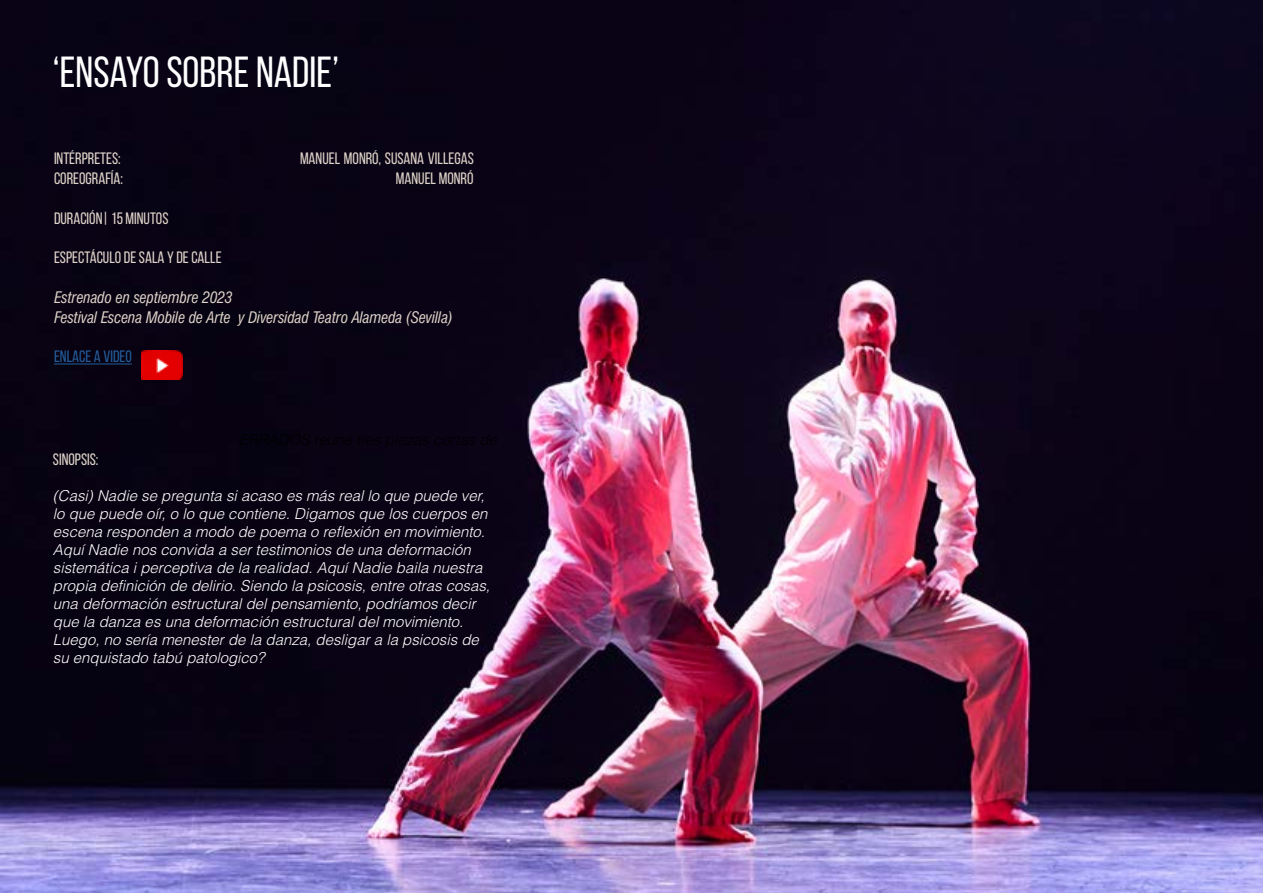
<style>
.page{position:relative;width:1263px;height:893px;background:#fff}
.page>*{position:absolute;margin:0;border:0;box-sizing:border-box;transform-origin:0 0}
.t1{font:43.5px "Bebas Neue";color:#fff}
.t2{font:16.5px "Bebas Neue";color:#dfd4c9}
.t3{font:italic 16.5px/19.8px "Helvetica Two BQ";color:#dfd4c9}
.t4{font:16.5px "Bebas Neue";color:#235d9c}
.t5{font:italic 300 15px/18px "Helvetica";color:#fff}
</style>
<div class="page">
<img style="left:0;top:0;width:1263px;height:893px">
<hr style="left:54px;top:364px;width:78px;height:1px;background:#235d9c">
<img style="left:142px;top:351px;width:41px;height:28px">
<h1 class="t1" style="left:53px;top:48px;width:288px">‘ENSAYO SOBRE NADIE’</h1>
<p class="t2" style="left:54px;top:149px;width:68px">INTÉRPRETES:</p>
<p class="t2" style="left:300px;top:149px;width:175px">MANUEL MONRÓ, SUSANA VILLEGAS</p>
<p class="t2" style="left:54px;top:169px;width:71px">COREOGRAFÍA:</p>
<p class="t2" style="left:396px;top:169px;width:79px">MANUEL MONRÓ</p>
<p class="t2" style="left:54px;top:209px;width:116px">DURACIÓN| 15 MINUTOS</p>
<p class="t2" style="left:54px;top:248px;width:169px">ESPECTÁCULO DE SALA Y DE CALLE</p>
<p class="t3" style="left:54px;top:287px;width:400px">Estrenado en septiembre 2023<br>Festival Escena Mobile de Arte y Diversidad Teatro Alameda (Sevilla)</p>
<p class="t4" style="left:54px;top:347px;width:79px">ENLACE A VIDEO</p>
<p class="t2" style="left:53px;top:450px;width:47px">SINOPSIS:</p>
<p class="t5" style="left:53px;top:486px;width:439px">(Casi) Nadie se pregunta si acaso es más real lo que puede ver, lo que puede oír, o lo que contiene. Digamos que los cuerpos en escena responden a modo de poema o reflexión en movimiento.<br>Aquí Nadie nos convida a ser testimonios de una deformación sistemática i perceptiva de la realidad. Aquí Nadie baila nuestra propia definición de delirio. Siendo la psicosis, entre otras cosas, una deformación estructural del pensamiento, podríamos decir que la danza es una deformación estructural del movimiento.<br>Luego, no sería menester de la danza, desligar a la psicosis de su enquistado tabú patologico?</p>
</div>
